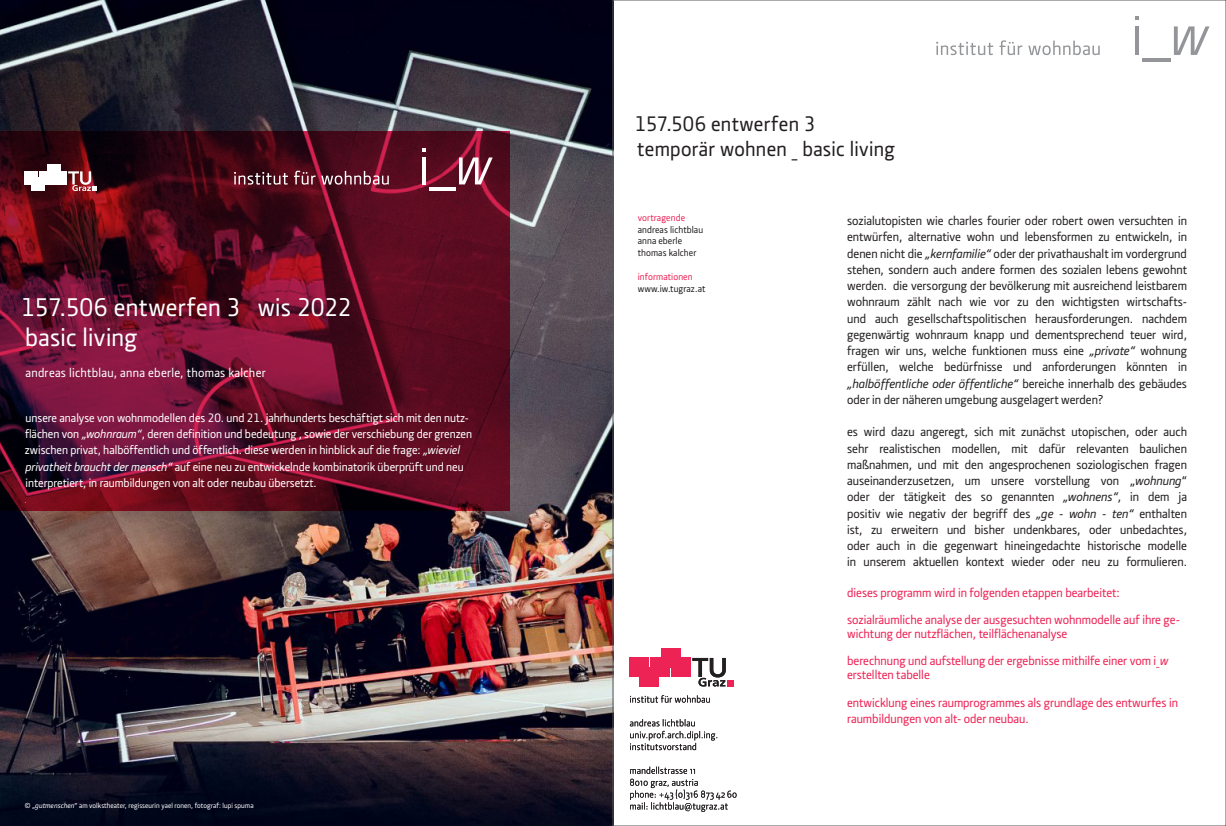
<style>
.page{position:relative;width:1226px;height:826px;background:#fff}
.page>*{position:absolute;margin:0;border:0;box-sizing:border-box;transform-origin:0 0}
.Vorderseite_Headline{font:500 26.25px "Section";letter-spacing:.015em;color:#fff}
.Rueckseite_Headline{font:500 21.5px "Section";letter-spacing:.015em;color:#231f20}
.t1{font:500 13.12px/16.2px "Section";color:#231f20;text-align:justify}
.t2{font:500 13.12px/13.8px "Section";color:#ee2355}
.Vorderseite_Headline-2{font:500 13.12px "Section";letter-spacing:.025em;color:#fff}
.t3{font:500 12.5px/16.2px "Section";color:#fff}
.Rueckseite_Text_2__S{font:500 10px "Section";letter-spacing:.01em;color:#231f20}
.Rueckseite_Text_2__S-2{font:500 10px "Section";letter-spacing:.01em;color:#ee2355}
.Rueckseite_Text_2__S-3{font:500 7.5px "Section";letter-spacing:.01em;color:#fff}
.Rueckseite_Text_2__S-4{font:500 7.5px "Section";color:#faf9f0}
.s1{font-style:italic}
</style>
<div class="page">
<img style="left:0;top:0;width:613px;height:826px">
<svg style="left:936px;top:40px;width:164px;height:15px"></svg>
<hr style="left:1142px;top:59px;width:28px;height:3px;background:#939598">
<svg style="left:1174px;top:26px;width:35px;height:29px"></svg>
<hr style="left:1135px;top:26px;width:4px;height:29px;background:#939598">
<svg style="left:1135px;top:16px;width:4px;height:4px"></svg>
<svg style="left:0;top:131px;width:510px;height:379px;background:#5b0d23"></svg>
<svg style="left:234px;top:171px;width:155px;height:14px;background:#7d4451"></svg>
<hr style="left:429px;top:188px;width:27px;height:3px;background:#fff">
<svg style="left:459px;top:157px;width:34px;height:27px"></svg>
<hr style="left:422px;top:157px;width:4px;height:27px;background:#fff">
<svg style="left:422px;top:148px;width:4px;height:4px"></svg>
<div style="left:25px;top:171px;width:13px;height:13px;background:#fff"></div>
<div style="left:39px;top:171px;width:13px;height:13px;background:#fff"></div>
<div style="left:54px;top:171px;width:13px;height:13px;background:#fff"></div>
<div style="left:31px;top:178px;width:13px;height:13px;background:#fff"></div>
<div style="left:47px;top:165px;width:13px;height:13px;background:#fff"></div>
<svg style="left:68px;top:171px;width:28px;height:20px"></svg>
<svg style="left:630px;top:766px;width:107px;height:45px"></svg>
<svg style="left:630px;top:719px;width:87px;height:31px"></svg>
<svg style="left:630px;top:695px;width:80px;height:7px"></svg>
<div style="left:630px;top:658px;width:19px;height:19px;background:#ee2355"></div>
<div style="left:650px;top:658px;width:20px;height:19px;background:#ee2355"></div>
<div style="left:671px;top:658px;width:19px;height:19px;background:#ee2355"></div>
<div style="left:639px;top:667px;width:19px;height:19px;background:#ee2355"></div>
<div style="left:662px;top:648px;width:19px;height:19px;background:#ee2355"></div>
<svg style="left:692px;top:658px;width:41px;height:28px"></svg>
<p class="Vorderseite_Headline" style="left:21px;top:291px;width:332px">157.506 entwerfen 3 wis 2022</p>
<p class="Vorderseite_Headline" style="left:25px;top:321px;width:114px">basic living</p>
<p class="Vorderseite_Headline-2" style="left:25px;top:364px;width:242px">andreas lichtblau, anna eberle, thomas kalcher</p>
<p class="t3" style="left:25px;top:409px;width:449px">unsere analyse von wohnmodellen des 20. und 21. jahrhunderts beschäftigt sich mit den nutz&shy;flächen von <span class="s1">„wohnraum“</span>, deren definition und bedeutung , sowie der verschiebung der grenzen zwischen privat, halböffentlich und öffentlich. diese werden in hinblick auf die frage: <span class="s1">„wieviel privatheit braucht der mensch“</span> auf eine neu zu entwickelnde kombinatorik überprüft und neu interpretiert, in raumbildungen von alt oder neubau übersetzt.</p>
<p class="Rueckseite_Text_2__S-4" style="left:25px;top:496px;width:3px">.</p>
<p class="Rueckseite_Text_2__S-3" style="left:25px;top:800px;width:230px">© „<span class="s1">gutmenschen</span>“ am volkstheater, regisseurin yael ronen, fotograf: lupi spuma</p>
<p class="Rueckseite_Headline" style="left:635px;top:111px;width:182px">157.506 entwerfen 3</p>
<p class="Rueckseite_Headline" style="left:637px;top:136px;width:259px">temporär wohnen _ basic living</p>
<p class="Rueckseite_Text_2__S-2" style="left:638px;top:211px;width:49px">vortragende</p>
<p class="Rueckseite_Text_2__S" style="left:638px;top:223px;width:67px">andreas lichtblau</p>
<p class="Rueckseite_Text_2__S" style="left:638px;top:235px;width:46px">anna eberle</p>
<p class="Rueckseite_Text_2__S" style="left:638px;top:247px;width:60px">thomas kalcher</p>
<p class="Rueckseite_Text_2__S-2" style="left:638px;top:271px;width:56px">informationen</p>
<p class="Rueckseite_Text_2__S" style="left:638px;top:282px;width:69px">www.iw.tugraz.at</p>
<p class="t1" style="left:847px;top:213px;width:341px">sozialutopisten wie charles fourier oder robert owen versuchten in entwürfen, alternative wohn und lebensformen zu entwickeln, in denen nicht die <span class="s1">„kernfamilie“</span> oder der privathaushalt im vordergrund stehen, sondern auch andere formen des sozialen lebens gewohnt werden. die versorgung der bevölkerung mit ausreichend leistbarem wohnraum zählt nach wie vor zu den wichtigsten wirtschafts&shy;und auch gesellschaftspolitischen herausforderungen. nachdem gegenwärtig wohnraum knapp und dementsprechend teuer wird, fragen wir uns, welche funktionen muss eine <span class="s1">„private“</span> wohnung erfüllen, welche bedürfnisse und anforderungen könnten in <span class="s1">„halböffentliche oder öffentliche“</span> bereiche innerhalb des gebäudes oder in der näheren umgebung ausgelagert werden?</p>
<p class="t1" style="left:847px;top:424px;width:341px">es wird dazu angeregt, sich mit zunächst utopischen, oder auch sehr realistischen modellen, mit dafür relevanten baulichen maßnahmen, und mit den angesprochenen soziologischen fragen auseinanderzusetzen, um unsere vorstellung von „<span class="s1">wohnung</span>“ oder der tätigkeit des so genannten <span class="s1">„wohnens“</span>, in dem ja positiv wie negativ der begriff des <span class="s1">„ge - wohn - ten“</span> enthalten ist, zu erweitern und bisher undenkbares, oder unbedachtes, oder auch in die gegenwart hineingedachte historische modelle in unserem aktuellen kontext wieder oder neu zu formulieren.</p>
<p class="t2" style="left:847px;top:585px;width:274px">dieses programm wird in folgenden etappen bearbeitet:</p>
<p class="t2" style="left:847px;top:613px;width:334px">sozialräumliche analyse der ausgesuchten wohnmodelle auf ihre ge&shy;wichtung der nutzflächen, teilflächenanalyse</p>
<p class="t2" style="left:847px;top:654px;width:323px">berechnung und aufstellung der ergebnisse mithilfe einer vom i_<span class="s1">w </span>erstellten tabelle</p>
<p class="t2" style="left:847px;top:694px;width:332px;line-height:16.2px">entwicklung eines raumprogrammes als grundlage des entwurfes in raumbildungen von alt- oder neubau.</p>
</div>
